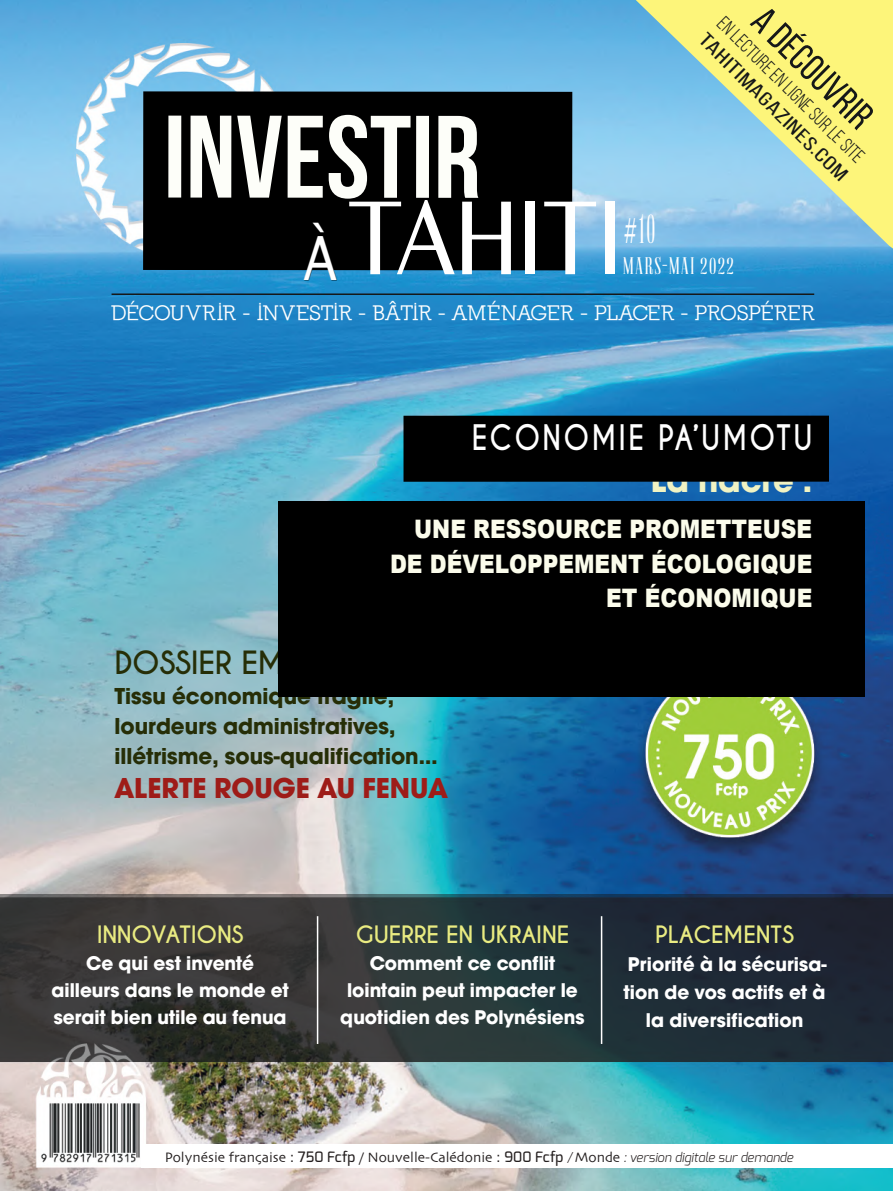
<style>
.page{position:relative;width:893px;height:1191px;background:#fff}
.page>*{position:absolute;margin:0;border:0;box-sizing:border-box;transform-origin:0 0}
.t1{font:117px "Bebas Neue";color:#fdfef9}
.t2{font:106.65px "Malayalam MN";color:#fff;scale:.8 1}
.t3{font:61.05px "Lucida Grande";color:#fff;scale:.8 1}
.t4{font:42px "Flenja";color:#fff;scale:.93 1}
.t5{font:38.1px "Bebas Neue";color:#161819}
.t6{font:700 36px "Avant Garde Gothic Itc T";color:#f1f3c3}
.t7{font:700 33px "Caviar Dreams";letter-spacing:.08em;color:#fff;scale:.85 1}
.t8{font:700 30px "Avant Garde Gothic Itc T";color:#9e1c18}
.t9{font:700 30px "Caviar Dreams";letter-spacing:-.015em;color:#262e07}
.t10{font:900 25.5px/34.5px "Arial";color:#fbfceb;text-align:right;scale:.85 1}
.t11{font:700 24px/30px "Avant Garde Gothic Itc T";color:#262e07}
.t12{font:24px "Flenja";letter-spacing:.035em;color:#fff;scale:1.36 1}
.t13{font:700 22.5px "Caviar Dreams";letter-spacing:-.01em;color:#e9eb81}
.t14{font:700 22.5px "Caviar Dreams";letter-spacing:-.005em;color:#e9eb82}
.t15{font:700 21.3px "Nilland";letter-spacing:.01em;color:#fff}
.t16{font:700 20.7px/27px "Avant Garde Gothic Itc T";color:#fff;text-align:center}
.t17{font:19.8px "Bebas Neue";color:#161819}
.t18{font:19.8px "Bebas Neue";color:#161819;scale:1.4 1}
.t19{font:14.4px "Skia";color:#241f1f}
.s1{font-family:"Exo";font-weight:500}
.s2{font-family:"Exo";font-weight:300;font-style:italic;font-size:12.9px}
</style>
<div class="page">
<img style="left:0;top:0;width:893px;height:1191px">
<div style="left:0;top:894px;width:893px;height:167px;background:#161819;opacity:.46"></div>
<hr style="left:112px;top:293px;width:702px;height:2px;background:#161819">
<div style="left:143px;top:91px;width:429px;height:179px;background:#000"></div>
<img style="left:254px;top:199px;width:142px;height:125px">
<div style="left:141px;top:1143px;width:752px;height:24px;background:#fff"></div>
<svg style="left:618px;top:0;width:275px;height:258px;background:#badab7"></svg>
<hr style="left:317px;top:916px;width:1px;height:128px;background:#fff">
<hr style="left:601px;top:916px;width:1px;height:128px;background:#fff">
<div style="left:278px;top:501px;width:586px;height:195px;background:#000"></div>
<div style="left:403px;top:415px;width:425px;height:66px;background:#000"></div>
<h1 class="t1" style="left:164px;top:89px;width:319px">INVESTIR</h1>
<h2 class="t2" style="left:348px;top:167px;width:345px">TAHITI</h2>
<h3 class="t3" style="left:303px;top:221px;width:44px">À</h3>
<h3 class="t4" style="left:624px;top:204px;width:35px">#10</h3>
<h3 class="t5" style="left:774px;top:-2px;width:154px;rotate:45deg">A découvrir</h3>
<p class="t17" style="left:727px;top:14px;width:199px;rotate:45deg">en lecture en ligne sur le site</p>
<p class="t18" style="left:711px;top:28px;width:144px;rotate:45deg">TAHITIMAGAZINES.COM</p>
<p class="t12" style="left:623px;top:252px;width:83px">MARS-MAI 2022</p>
<p class="t15" style="left:112px;top:300px;width:704px">DÉCOUVRIR - INVESTIR - BÂTIR - AMÉNAGER - PLACER - PROSPÉRER</p>
<h3 class="t7" style="left:472px;top:418px;width:402px">ECONOMIE PA’UMOTU</h3>
<h3 class="t6" style="left:651px;top:468px;width:163px">La nacre :</h3>
<p class="t10" style="left:390px;top:511px;width:498px">UNE RESSOURCE PROMETTEUSE<br>DE DÉVELOPPEMENT ÉCOLOGIQUE<br>ET ÉCONOMIQUE</p>
<h3 class="t9" style="left:114px;top:644px;width:236px">DOSSIER EMPLOI</h3>
<p class="t11" style="left:114px;top:683px;width:325px">Tissu économique fragile, lourdeurs administratives, illétrisme, sous-qualification…</p>
<h3 class="t8" style="left:114px;top:778px;width:335px">ALERTE ROUGE AU FENUA</h3>
<p class="t13" style="left:97px;top:920px;width:148px">INNOVATIONS</p>
<p class="t16" style="left:52px;top:951px;width:239px">Ce qui est inventé ailleurs dans le monde et serait bien utile au fenua</p>
<p class="t13" style="left:356px;top:920px;width:215px">GUERRE EN UKRAINE</p>
<p class="t16" style="left:340px;top:951px;width:246px">Comment ce conflit lointain peut impacter le quotidien des Polynésiens</p>
<p class="t14" style="left:655px;top:920px;width:140px">PLACEMENTS</p>
<p class="t16" style="left:624px;top:952px;width:205px;line-height:28px">Priorité à la sécurisa&shy;tion de vos actifs et à la diversification</p>
<p class="t19" style="left:165px;top:1150px;width:630px">Polynésie française : <span class="s1">750 Fcfp</span> / Nouvelle-Calédonie : <span class="s1">900 Fcfp</span> <span class="s2">/</span> Monde <span class="s2">: version digitale sur demande</span></p>
</div>
